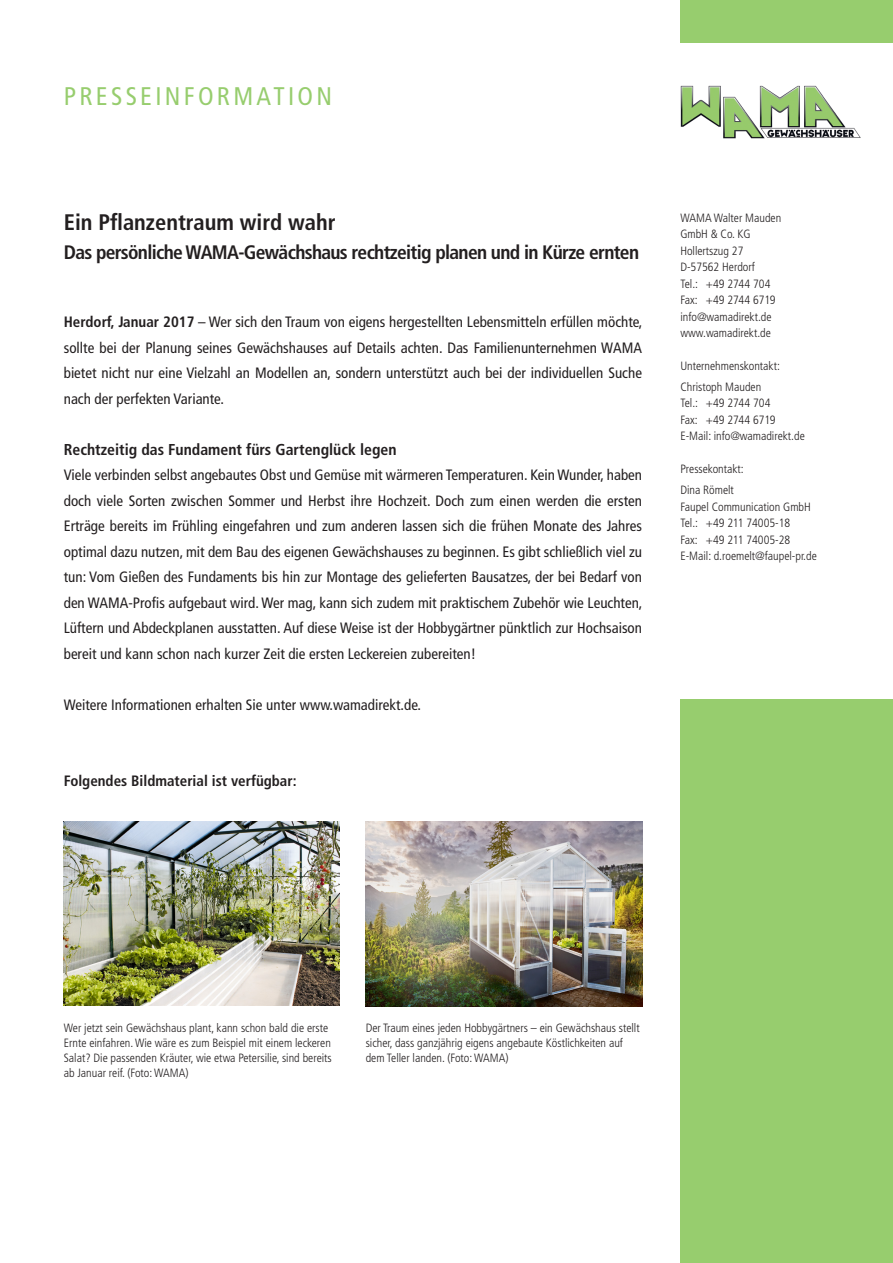
<style>
.page{position:relative;width:893px;height:1263px;background:#fff}
.page>*{position:absolute;margin:0;border:0;box-sizing:border-box;transform-origin:0 0}
.t1{font:condensed 25.5px "Frutiger";letter-spacing:.13em;color:#97cd6e}
._01_Headline{font:700 condensed 22.5px "Frutiger";color:#231f20}
._02_Subhead{font:700 condensed 19.5px "Frutiger";letter-spacing:-.035em;color:#231f20}
._03_Fliesstext{font:700 condensed 15.75px "Frutiger";color:#231f20}
._03_Fliesstext-2{font:condensed 15px/25.5px "Frutiger";color:#231f20;text-align:justify}
._03_Fliesstext-3{font:700 condensed 15px "Frutiger";color:#231f20}
._05_BU{font:300 condensed 12px/15px "Frutiger";color:#231f20}
.s1{font-weight:700}
</style>
<div class="page">
<div style="left:680px;top:699px;width:213px;height:564px;background:#97cd6e"></div>
<div style="left:680px;top:0;width:213px;height:43px;background:#97cd6e"></div>
<img style="left:680px;top:85px;width:181px;height:54px">
<img style="left:64px;top:822px;width:275px;height:183px">
<img style="left:366px;top:822px;width:276px;height:184px">
<p class="t1" style="left:64px;top:81px;width:270px">PRESSEINFORMATION</p>
<p class="_01_Headline" style="left:64px;top:208px;width:273px">Ein Pflanzentraum wird wahr</p>
<p class="_02_Subhead" style="left:64px;top:241px;width:577px">Das persönliche WAMA-Gewächshaus rechtzeitig planen und in Kürze ernten</p>
<p class="_03_Fliesstext-2" style="left:64px;top:309px;width:580px"><span class="s1">Herdorf, Januar 2017</span> – Wer sich den Traum von eigens hergestellten Lebensmitteln erfüllen möchte, sollte bei der Planung seines Gewächshauses auf Details achten. Das Familienunternehmen WAMA bietet nicht nur eine Vielzahl an Modellen an, sondern unterstützt auch bei der individuellen Suche nach der perfekten Variante.</p>
<p class="_03_Fliesstext" style="left:64px;top:440px;width:334px">Rechtzeitig das Fundament fürs Gartenglück legen</p>
<p class="_03_Fliesstext-2" style="left:64px;top:462px;width:580px">Viele verbinden selbst angebautes Obst und Gemüse mit wärmeren Temperaturen. Kein Wunder, haben doch viele Sorten zwischen Sommer und Herbst ihre Hochzeit. Doch zum einen werden die ersten Erträge bereits im Frühling eingefahren und zum anderen lassen sich die frühen Monate des Jahres optimal dazu nutzen, mit dem Bau des eigenen Gewächshauses zu beginnen. Es gibt schließlich viel zu tun: Vom Gießen des Fundaments bis hin zur Montage des gelieferten Bausatzes, der bei Bedarf von den WAMA-Profis aufgebaut wird. Wer mag, kann sich zudem mit praktischem Zubehör wie Leuchten, Lüftern und Abdeckplanen ausstatten. Auf diese Weise ist der Hobbygärtner pünktlich zur Hochsaison bereit und kann schon nach kurzer Zeit die ersten Leckereien zubereiten!</p>
<p class="_03_Fliesstext-2" style="left:64px;top:692px;width:359px">Weitere Informationen erhalten Sie unter www.wamadirekt.de.</p>
<p class="_03_Fliesstext-3" style="left:64px;top:772px;width:234px">Folgendes Bildmaterial ist verfügbar:</p>
<p class="_05_BU" style="left:680px;top:210px;width:102px">WAMA Walter Mauden</p>
<p class="_05_BU" style="left:680px;top:227px;width:72px">GmbH &amp; Co. KG</p>
<p class="_05_BU" style="left:680px;top:243px;width:65px">Hollertszug 27</p>
<p class="_05_BU" style="left:680px;top:260px;width:76px">D-57562 Herdorf</p>
<p class="_05_BU" style="left:680px;top:276px;width:92px">Tel.: +49 2744 704</p>
<p class="_05_BU" style="left:680px;top:293px;width:97px">Fax: +49 2744 6719</p>
<p class="_05_BU" style="left:680px;top:309px;width:93px">info@wamadirekt.de</p>
<p class="_05_BU" style="left:680px;top:326px;width:92px">www.wamadirekt.de</p>
<p class="_05_BU" style="left:680px;top:359px;width:101px">Unternehmenskontakt:</p>
<p class="_05_BU" style="left:680px;top:379px;width:82px">Christoph Mauden</p>
<p class="_05_BU" style="left:680px;top:396px;width:92px">Tel.: +49 2744 704</p>
<p class="_05_BU" style="left:680px;top:412px;width:97px">Fax: +49 2744 6719</p>
<p class="_05_BU" style="left:680px;top:429px;width:126px">E-Mail: info@wamadirekt.de</p>
<p class="_05_BU" style="left:680px;top:462px;width:65px">Pressekontakt:</p>
<p class="_05_BU" style="left:680px;top:483px;width:55px">Dina Römelt</p>
<p class="_05_BU" style="left:680px;top:499px;width:132px">Faupel Communication GmbH</p>
<p class="_05_BU" style="left:680px;top:516px;width:111px">Tel.: +49 211 74005-18</p>
<p class="_05_BU" style="left:680px;top:532px;width:111px">Fax: +49 211 74005-28</p>
<p class="_05_BU" style="left:680px;top:549px;width:138px">E-Mail: d.roemelt@faupel-pr.de</p>
<p class="_05_BU" style="left:64px;top:1020px;width:269px">Wer jetzt sein Gewächshaus plant, kann schon bald die erste Ernte einfahren. Wie wäre es zum Beispiel mit einem leckeren Salat? Die passenden Kräuter, wie etwa Petersilie, sind bereits ab Januar reif. (Foto: WAMA)</p>
<p class="_05_BU" style="left:366px;top:1020px;width:276px">Der Traum eines jeden Hobbygärtners – ein Gewächshaus stellt sicher, dass ganzjährig eigens angebaute Köstlichkeiten auf dem Teller landen. (Foto: WAMA)</p>
</div>
